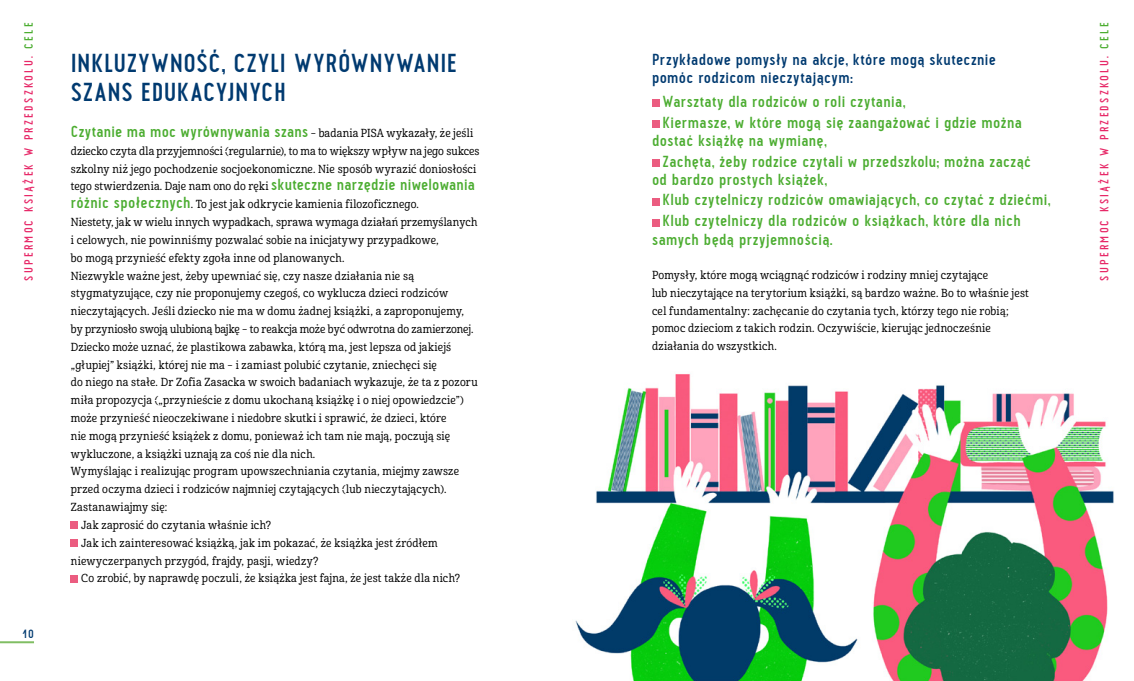
<style>
.page{position:relative;width:1134px;height:681px;background:#fff}
.page>*{position:absolute;margin:0;border:0;box-sizing:border-box;transform-origin:0 0}
.t1{font:700 26px/29px "Pekora";letter-spacing:.025em;color:#003a70}
.t2{font:700 16px/20.8px "Pekora";letter-spacing:.025em;color:#4cad31}
.t3{font:700 16px/18px "Pekora";letter-spacing:.025em;color:#003a70}
.t4{font:700 12px "Pekora";letter-spacing:.185em;color:#e72968}
.t5{font:700 12px "Pekora";color:#003a70}
.t6{font:11.3px/17.8px "Cabrito Con Med";letter-spacing:.02em;color:#000}
.t7{font:11.3px "Cabrito Con Med";letter-spacing:-.005em;color:#000}
.s1{color:#4cad31}
.s2{font-family:"Cabrito Con Med";font-weight:400;font-size:11.3px;color:#000}
.s3{font-family:"Pekora";font-weight:700;font-size:16px;color:#4cad31}
</style>
<div class="page">
<img style="left:575px;top:374px;width:539px;height:306px">
<div style="left:71px;top:521px;width:7px;height:7px;background:#eb5c80"></div>
<div style="left:71px;top:539px;width:7px;height:7px;background:#eb5c80"></div>
<div style="left:71px;top:575px;width:7px;height:7px;background:#eb5c80"></div>
<div style="left:652px;top:100px;width:7px;height:7px;background:#eb5c80"></div>
<div style="left:652px;top:120px;width:7px;height:8px;background:#eb5c80"></div>
<div style="left:652px;top:159px;width:7px;height:7px;background:#eb5c80"></div>
<div style="left:652px;top:198px;width:7px;height:7px;background:#eb5c80"></div>
<div style="left:652px;top:219px;width:7px;height:7px;background:#eb5c80"></div>
<hr style="left:0;top:641px;width:34px;height:2px;background:#80be63">
<p class="t4" style="left:22px;top:281px;width:258px;rotate:-90deg">supermoc ksiĄŻek w przedszkolu. <span class="s1">Cele</span></p>
<p class="t4" style="left:1097px;top:280px;width:258px;rotate:-90deg">supermoc ksiĄŻek w przedszkolu. <span class="s1">Cele</span></p>
<h1 class="t1" style="left:71px;top:50px;width:339px">INKLUZYWNOŚĆ, czyli wyrównywanie szans</h1>
<h2 class="t3" style="left:652px;top:51px;width:345px">Przykładowe pomysły na akcje, które mogą skutecznie pomóc rodzicom nieczytającym:</h2>
<h2 class="t2" style="left:662px;top:91px;width:361px">Warsztaty dla rodziców o roli czytania,<br>Kiermasze, w które mogą się zaangażować i gdzie można</h2>
<h2 class="t2" style="left:662px;top:130px;width:370px;text-indent:-10px">dostać książkę na wymianę,<br>Zachęta, żeby rodzice czytali w przedszkolu; można zacząć</h2>
<h2 class="t2" style="left:662px;top:169px;width:389px;text-indent:-10px">od bardzo prostych książek,<br>Klub czytelniczy rodziców omawiających, co czytać z dziećmi,<br>Klub czytelniczy dla rodziców o książkach, które dla nich</h2>
<h2 class="t2" style="left:652px;top:230px;width:182px">samych będą przyjemnością.</h2>
<p class="t6" style="left:652px;top:266px;width:378px">Pomysły, które mogą wciągnąć rodziców i rodziny mniej czytające<br>lub nieczytające na terytorium książki, są bardzo ważne. Bo to właśnie jest cel fundamentalny: zachęcanie do czytania tych, którzy tego nie robią; pomoc dzieciom z takich rodzin. Oczywiście, kierując jednocześnie działania do wszystkich.</p>
<h1 class="t1" style="left:141px;top:79px;width:133px">edukacyjnych</h1>
<h2 class="t2" style="left:71px;top:122px;width:404px">Czytanie ma moc wyrównywania szans <span class="s2">– badania PISA wykazały, że jeśli</span></h2>
<p class="t6" style="left:71px;top:142px;width:410px">dziecko czyta dla przyjemności (regularnie), to ma to większy wpływ na jego sukces</p>
<p class="t6" style="left:71px;top:160px;width:407px">szkolny niż jego pochodzenie socjoekonomiczne. Nie sposób wyrazić doniosłości</p>
<p class="t6" style="left:71px;top:178px;width:406px">tego stwierdzenia. Daje nam ono do ręki <span class="s3">skuteczne narzędzie niwelowania</span></p>
<p class="t6" style="left:71px;top:196px;width:350px"><span class="s3">różnic społecznych</span>. To jest jak odkrycie kamienia filozoficznego.</p>
<p class="t6" style="left:71px;top:213px;width:408px">Niestety, jak w wielu innych wypadkach, sprawa wymaga działań przemyślanych</p>
<p class="t6" style="left:71px;top:231px;width:370px">i celowych, nie powinniśmy pozwalać sobie na inicjatywy przypadkowe,</p>
<p class="t6" style="left:71px;top:249px;width:275px">bo mogą przynieść efekty zgoła inne od planowanych.</p>
<p class="t6" style="left:71px;top:267px;width:345px">Niezwykle ważne jest, żeby upewniać się, czy nasze działania nie są</p>
<p class="t6" style="left:71px;top:284px;width:379px">stygmatyzujące, czy nie proponujemy czegoś, co wyklucza dzieci rodziców</p>
<p class="t6" style="left:71px;top:302px;width:395px">nieczytających. Jeśli dziecko nie ma w domu żadnej książki, a zaproponujemy,</p>
<p class="t7" style="left:71px;top:322px;width:404px">by przyniosło swoją ulubioną bajkę – to reakcja może być odwrotna do zamierzonej.</p>
<p class="t6" style="left:71px;top:338px;width:382px">Dziecko może uznać, że plastikowa zabawka, którą ma, jest lepsza od jakiejś</p>
<p class="t6" style="left:71px;top:356px;width:368px">„głupiej” książki, której nie ma – i zamiast polubić czytanie, zniechęci się</p>
<p class="t6" style="left:71px;top:373px;width:408px">do niego na stałe. Dr Zofia Zasacka w swoich badaniach wykazuje, że ta z pozoru</p>
<p class="t6" style="left:71px;top:391px;width:394px">miła propozycja („przynieście z domu ukochaną książkę i o niej opowiedzcie”)</p>
<p class="t6" style="left:71px;top:409px;width:377px">może przynieść nieoczekiwane i niedobre skutki i sprawić, że dzieci, które</p>
<p class="t6" style="left:71px;top:427px;width:381px">nie mogą przynieść książek z domu, ponieważ ich tam nie mają, poczują się</p>
<p class="t6" style="left:71px;top:445px;width:246px">wykluczone, a książki uznają za coś nie dla nich.</p>
<p class="t6" style="left:71px;top:462px;width:390px">Wymyślając i realizując program upowszechniania czytania, miejmy zawsze</p>
<p class="t6" style="left:71px;top:480px;width:377px">przed oczyma dzieci i rodziców najmniej czytających (lub nieczytających).</p>
<p class="t6" style="left:71px;top:498px;width:98px">Zastanawiajmy się:</p>
<p class="t6" style="left:81px;top:516px;width:191px">Jak zaprosić do czytania właśnie ich?</p>
<p class="t6" style="left:81px;top:534px;width:358px">Jak ich zainteresować książką, jak im pokazać, że książka jest źródłem</p>
<p class="t6" style="left:71px;top:552px;width:249px">niewyczerpanych przygód, frajdy, pasji, wiedzy?</p>
<p class="t6" style="left:81px;top:569px;width:380px">Co zrobić, by naprawdę poczuli, że książka jest fajna, że jest także dla nich?</p>
<p class="t5" style="left:22px;top:627px;width:13px">10</p>
</div>
